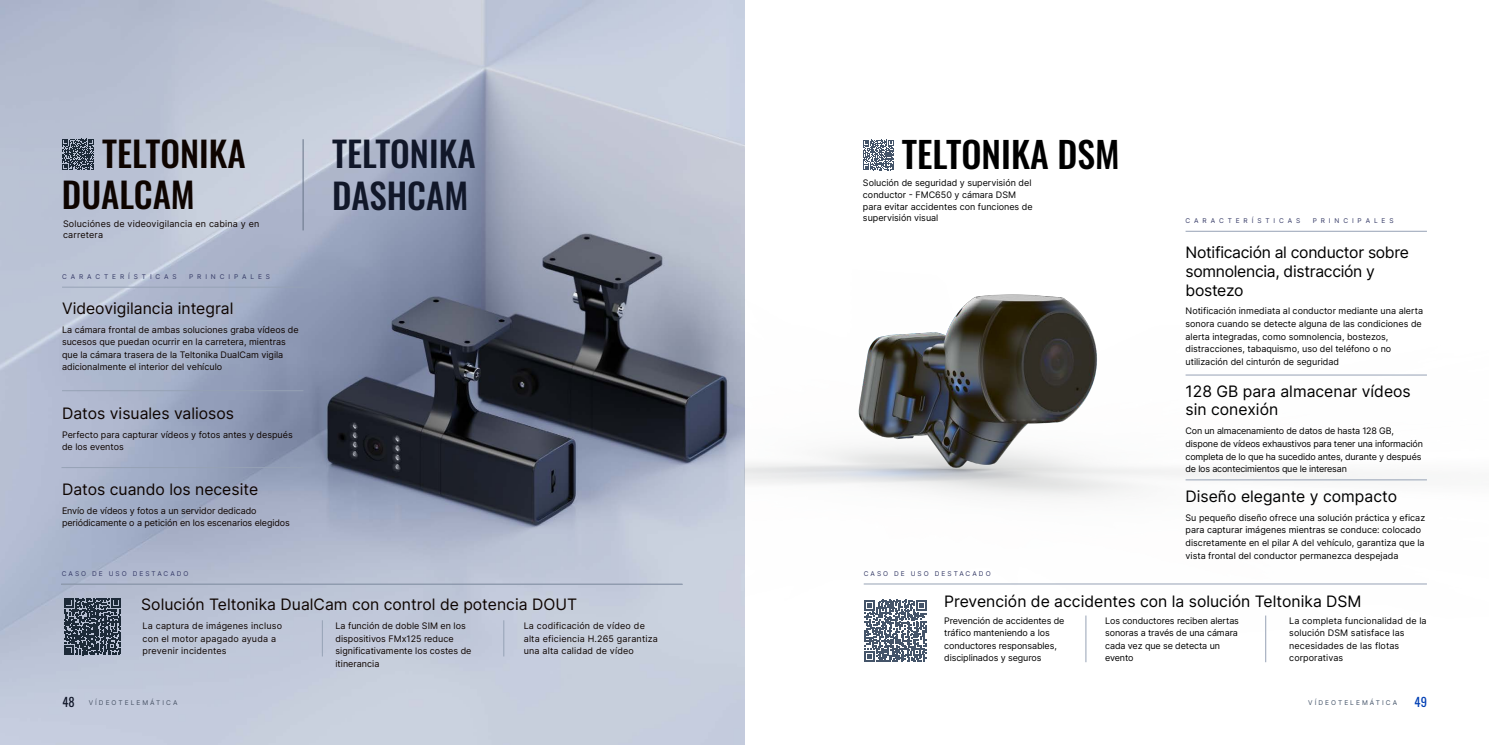
<style>
.page{position:relative;width:1489px;height:745px;background:#fff}
.page>*{position:absolute;margin:0;border:0;box-sizing:border-box;transform-origin:0 0}
.t1{font:500 35.88px "Oswald";color:#000}
.t2{font:500 35px/42px "Oswald";color:#111729}
.t3{font:500 35px/41px "Oswald";color:#0e0400}
.t4{font:15.75px "Inter";color:#0e0400}
.t5{font:15.75px/18.9px "Inter";color:#000}
.t6{font:15.75px/18.9px "Inter";letter-spacing:-.02em;color:#000}
.t7{font:12.5px "Oswald";color:#003fb4}
.t8{font:9px/12.6px "Inter";color:#000}
.t9{font:9px/12.6px "Inter";color:#0e0400}
.t10{font:9px/12.6px "Inter";letter-spacing:.02em;color:#0e0400}
.t11{font:9px/12.6px "Inter";letter-spacing:-.02em;color:#000}
.t12{font:6.5px "Inter";letter-spacing:.31em;color:#363b67}
.t13{font:6.5px "Inter";letter-spacing:.31em;color:#4a5567}
.t14{font:6.5px "Inter";letter-spacing:.31em;color:#445469}
.s1{font-family:"Oswald";font-size:12.5px;color:#111729}
</style>
<div class="page">
<img style="left:0;top:0;width:1427px;height:744px">
<hr style="left:303px;top:139px;width:1px;height:91px;background:#677488">
<hr style="left:62px;top:287px;width:241px;height:1px;background:#96a2b5">
<hr style="left:62px;top:390px;width:241px;height:1px;background:#96a2b5">
<hr style="left:61px;top:467px;width:242px;height:1px;background:#96a2b5">
<svg style="left:62px;top:139px;width:32px;height:31px"></svg>
<svg style="left:64px;top:597px;width:57px;height:57px;background:#4a5665"></svg>
<hr style="left:322px;top:620px;width:1px;height:36px;background:#96a2b5">
<hr style="left:503px;top:620px;width:1px;height:36px;background:#96a2b5">
<hr style="left:61px;top:583px;width:621px;height:1px;background:#96a2b5">
<hr style="left:1185px;top:231px;width:241px;height:1px;background:#96a2b5">
<hr style="left:1185px;top:374px;width:241px;height:1px;background:#96a2b5">
<hr style="left:1185px;top:479px;width:241px;height:1px;background:#96a2b5">
<svg style="left:864px;top:599px;width:62px;height:62px"></svg>
<hr style="left:863px;top:583px;width:563px;height:1px;background:#96a2b5">
<hr style="left:1085px;top:615px;width:1px;height:46px;background:#96a2b5">
<hr style="left:1265px;top:615px;width:1px;height:46px;background:#96a2b5">
<svg style="left:863px;top:140px;width:31px;height:30px"></svg>
<h2 class="t3" style="left:62px;top:135px;width:185px;text-indent:40px">TELTONIKA<br>DUALCAM</h2>
<p class="t10" style="left:63px;top:217px;width:198px;line-height:11.6px">Soluciónes de videovigilancia en cabina y en carretera</p>
<p class="t12" style="left:62px;top:272px;width:116px">C A R A C T E R Í S T I C A S</p>
<p class="t12" style="left:189px;top:272px;width:82px">P R I N C I P A L E S</p>
<h3 class="t4" style="left:62px;top:296px;width:173px">Videovigilancia integral</h3>
<p class="t9" style="left:62px;top:322px;width:238px">La cámara frontal de ambas soluciones graba vídeos de sucesos que puedan ocurrir en la carretera, mientras que la cámara trasera de la Teltonika DualCam vigila adicionalmente el interior del vehículo</p>
<h3 class="t4" style="left:62px;top:401px;width:174px">Datos visuales valiosos</h3>
<p class="t9" style="left:62px;top:427px;width:232px">Perfecto para capturar vídeos y fotos antes y después de los eventos</p>
<h3 class="t4" style="left:62px;top:477px;width:198px">Datos cuando los necesite</h3>
<p class="t9" style="left:62px;top:503px;width:229px">Envío de vídeos y fotos a un servidor dedicado periódicamente o a petición en los escenarios elegidos</p>
<p class="t12" style="left:62px;top:568px;width:128px">CASO DE USO DESTACADO</p>
<h2 class="t2" style="left:332px;top:135px;width:145px">TELTONIKA<br>DASHCAM</h2>
<h3 class="t4" style="left:141px;top:592px;width:437px">Solución Teltonika DualCam con control de potencia DOUT</h3>
<p class="t10" style="left:143px;top:618px;width:141px">La captura de imágenes incluso con el motor apagado ayuda a prevenir incidentes</p>
<p class="t9" style="left:335px;top:618px;width:137px">La función de doble SIM en los dispositivos FMx125 reduce significativamente los costes de itinerancia</p>
<p class="t10" style="left:523px;top:618px;width:136px">La codificación de vídeo de alta eficiencia H.265 garantiza una alta calidad de vídeo</p>
<h1 class="t1" style="left:901px;top:135px;width:219px">TELTONIKA DSM</h1>
<p class="t8" style="left:862px;top:177px;width:171px;line-height:11.6px">Solución de seguridad y supervisión del conductor - FMC650 y cámara DSM para evitar accidentes con funciones de supervisión visual</p>
<p class="t12" style="left:863px;top:568px;width:128px">CASO DE USO DESTACADO</p>
<p class="t12" style="left:1185px;top:216px;width:116px">C A R A C T E R Í S T I C A S</p>
<p class="t12" style="left:1312px;top:216px;width:82px">P R I N C I P A L E S</p>
<h3 class="t6" style="left:1185px;top:242px;width:225px">Notificación al conductor sobre somnolencia, distracción y bostezo</h3>
<p class="t8" style="left:1185px;top:304px;width:239px">Notificación inmediata al conductor mediante una alerta sonora cuando se detecte alguna de las condiciones de alerta integradas, como somnolencia, bostezos, distracciones, tabaquismo, uso del teléfono o no utilización del cinturón de seguridad</p>
<h3 class="t5" style="left:1185px;top:381px;width:227px">128 GB para almacenar vídeos sin conexión</h3>
<p class="t11" style="left:1185px;top:424px;width:239px">Con un almacenamiento de datos de hasta 128 GB, dispone de vídeos exhaustivos para tener una información completa de lo que ha sucedido antes, durante y después de los acontecimientos que le interesan</p>
<h3 class="t5" style="left:1185px;top:486px;width:213px">Diseño elegante y compacto</h3>
<p class="t8" style="left:1185px;top:510px;width:241px">Su pequeño diseño ofrece una solución práctica y eficaz para capturar imágenes mientras se conduce: colocado discretamente en el pilar A del vehículo, garantiza que la vista frontal del conductor permanezca despejada</p>
<h3 class="t5" style="left:944px;top:591px;width:419px">Prevención de accidentes con la solución Teltonika DSM</h3>
<p class="t8" style="left:944px;top:613px;width:122px">Prevención de accidentes de tráfico manteniendo a los conductores responsables, disciplinados y seguros</p>
<p class="t8" style="left:1105px;top:613px;width:135px">Los conductores reciben alertas sonoras a través de una cámara cada vez que se detecta un evento</p>
<p class="t8" style="left:1289px;top:613px;width:139px">La completa funcionalidad de la solución DSM satisface las necesidades de las flotas corporativas</p>
<p class="t13" style="left:62px;top:697px;width:117px"><span class="s1">48</span> VÍDEOTELEMÁTICA</p>
<h3 class="t7" style="left:1414px;top:690px;width:14px">49</h3>
<p class="t14" style="left:1308px;top:697px;width:90px">VÍDEOTELEMÁTICA</p>
</div>
